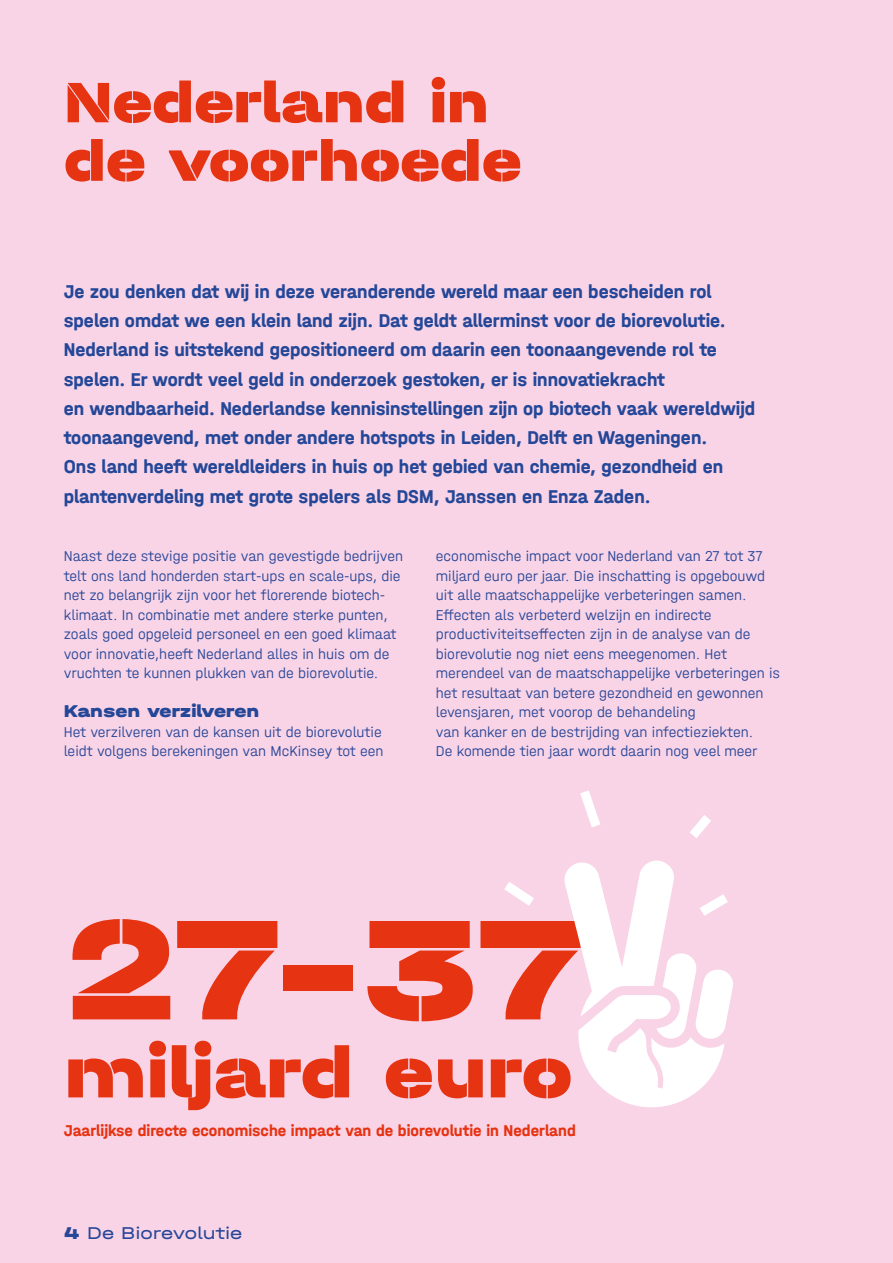
<style>
.page{position:relative;width:893px;height:1263px;background:#f9d4e7}
.page>*{position:absolute;margin:0;border:0;box-sizing:border-box;transform-origin:0 0}
.t1{font:150px "Halvar Stncl Breit Blk Min G";color:#e63312}
.t2{font:75px "Halvar Stncl Breit Blk Min G";color:#e63312}
.t3{font:60px/58.5px "Halvar Stncl Breit Blk Min G";letter-spacing:-.01em;color:#e63312}
.t4{font:700 19.5px/29.2px "Halvar Mittel";color:#244798}
.t5{font:900 18px "Halvar Breit";color:#244798}
.t6{font:18px "Halvar Breit";color:#284798}
.t7{font:700 16.5px "Halvar Mittel";color:#e63312}
.t8{font:300 15px/19.5px "Halvar Mittel";color:#284798}
.s1{font-weight:900}
</style>
<div class="page">
<svg style="left:564px;top:860px;width:169px;height:248px"></svg>
<svg style="left:580px;top:790px;width:20px;height:37px"></svg>
<svg style="left:504px;top:882px;width:30px;height:24px"></svg>
<svg style="left:690px;top:815px;width:21px;height:23px"></svg>
<h3 class="t3" style="left:64px;top:71px;width:460px">Nederland in de voorhoede</h3>
<p class="t4" style="left:64px;top:276px;width:693px">Je zou denken dat wij in deze veranderende wereld maar een bescheiden rol spelen omdat we een klein land zijn. Dat geldt allerminst voor de biorevolutie.<br>Nederland is uitstekend gepositioneerd om daarin een toonaangevende rol te spelen. Er wordt veel geld in onderzoek gestoken, er is innovatiekracht<br>en wendbaarheid. Nederlandse kennisinstellingen zijn op biotech vaak wereldwijd toonaangevend, met onder andere hotspots in Leiden, Delft en Wageningen.<br>Ons land heeft wereldleiders in huis op het gebied van chemie, gezondheid en plantenverdeling met grote spelers als DSM, Janssen en Enza Zaden.</p>
<p class="t8" style="left:64px;top:546px;width:341px">Naast deze stevige positie van gevestigde bedrijven telt ons land honderden start-ups en scale-ups, die net zo belangrijk zijn voor het florerende biotech&shy;klimaat. In combinatie met andere sterke punten, zoals goed opgeleid personeel en een goed klimaat voor innovatie,heeft Nederland alles in huis om de vruchten te kunnen plukken van de biorevolutie.</p>
<p class="t5" style="left:64px;top:699px;width:197px">Kansen verzilveren</p>
<p class="t8" style="left:64px;top:721px;width:321px">Het verzilveren van de kansen uit de biorevolutie leidt volgens berekeningen van McKinsey tot een</p>
<p class="t8" style="left:436px;top:546px;width:346px">economische impact voor Nederland van 27 tot 37 miljard euro per jaar. Die inschatting is opgebouwd uit alle maatschappelijke verbeteringen samen.<br>Effecten als verbeterd welzijn en indirecte productiviteitseffecten zijn in de analyse van de biorevolutie nog niet eens meegenomen. Het merendeel van de maatschappelijke verbeteringen is het resultaat van betere gezondheid en gewonnen levensjaren, met voorop de behandeling<br>van kanker en de bestrijding van infectieziekten.<br>De komende tien jaar wordt daarin nog veel meer</p>
<h1 class="t1" style="left:64px;top:872px;width:526px">27-37</h1>
<h2 class="t2" style="left:64px;top:1024px;width:510px">miljard euro</h2>
<p class="t7" style="left:64px;top:1121px;width:513px">Jaarlijkse directe economische impact van de biorevolutie in Nederland</p>
<p class="t6" style="left:64px;top:1222px;width:180px"><span class="s1">4</span> De Biorevolutie</p>
</div>
